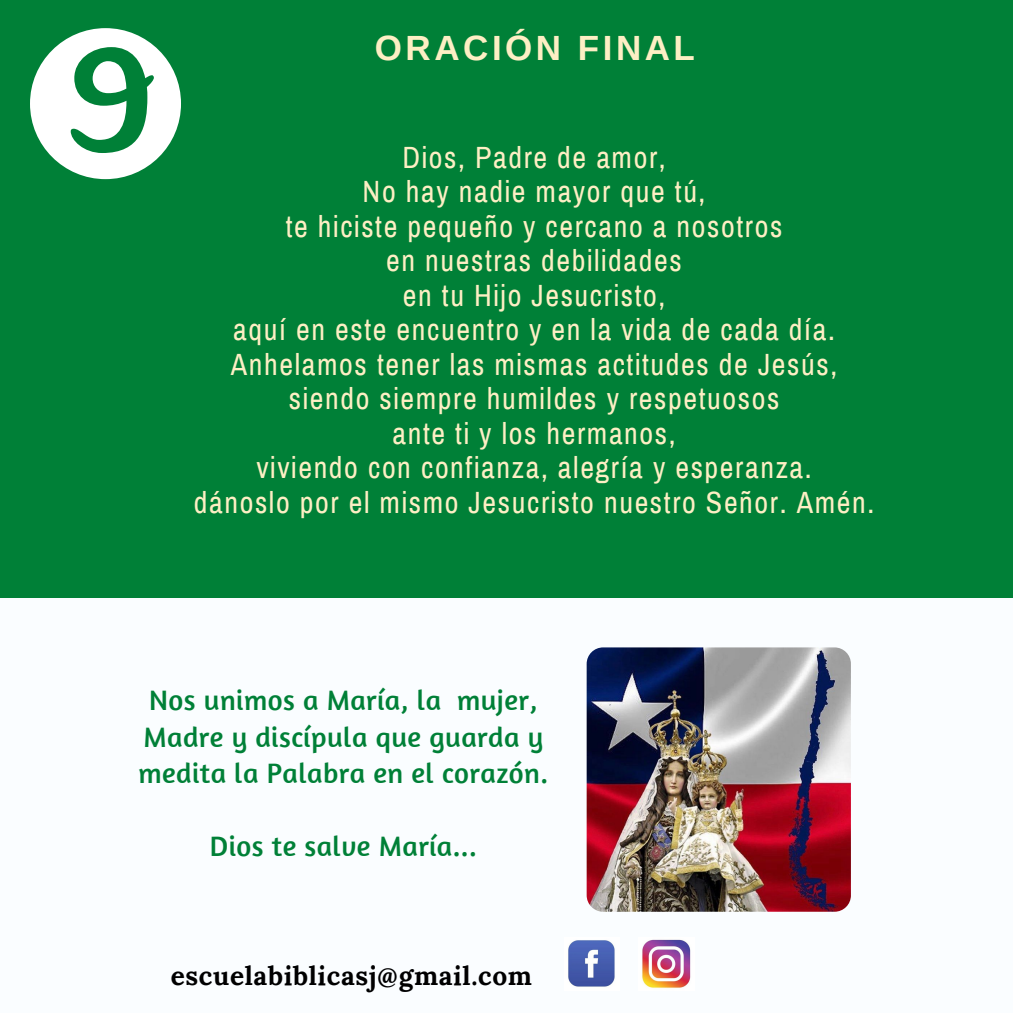
<style>
.page{position:relative;width:1013px;height:1013px;background:#fff}
.page>*{position:absolute;margin:0;border:0;box-sizing:border-box;transform-origin:0 0}
.t1{font:700 35px "Arimo";letter-spacing:.1em;color:#fdefc4}
.t2{font:30px "Archivo Narrow";letter-spacing:.055em;color:#fdefc4}
.t3{font:28.75px/36.5px "Amaranth";letter-spacing:.015em;color:#008037;text-align:center}
.t4{font:700 26.25px "Lora";letter-spacing:.025em;color:#000}
</style>
<div class="page">
<div style="left:0;top:0;width:1012px;height:1012px;background:#008037"></div>
<div style="left:0;top:598px;width:1012px;height:414px;background:#fafdff"></div>
<svg style="left:30px;top:28px;width:151px;height:151px"></svg>
<img style="left:642px;top:939px;width:49px;height:49px">
<img style="left:568px;top:940px;width:47px;height:47px">
<img style="left:586px;top:647px;width:264px;height:264px;border-radius:16px">
<p class="t1" style="left:375px;top:29px;width:321px">ORACIÓN FINAL</p>
<p class="t2" style="left:402px;top:141px;width:265px">Dios, Padre de amor,</p>
<p class="t2" style="left:362px;top:176px;width:344px">No hay nadie mayor que tú,</p>
<p class="t2" style="left:286px;top:210px;width:498px">te hiciste pequeño y cercano a nosotros</p>
<p class="t2" style="left:386px;top:245px;width:297px">en nuestras debilidades</p>
<p class="t2" style="left:403px;top:279px;width:264px">en tu Hijo Jesucristo,</p>
<p class="t2" style="left:233px;top:314px;width:603px">aquí en este encuentro y en la vida de cada día.</p>
<p class="t2" style="left:231px;top:348px;width:608px">Anhelamos tener las mismas actitudes de Jesús,</p>
<p class="t2" style="left:289px;top:383px;width:492px">siendo siempre humildes y respetuosos</p>
<p class="t2" style="left:392px;top:417px;width:285px">ante ti y los hermanos,</p>
<p class="t2" style="left:256px;top:452px;width:557px">viviendo con confianza, alegría y esperanza.</p>
<p class="t2" style="left:194px;top:486px;width:682px">dánoslo por el mismo Jesucristo nuestro Señor. Amén.</p>
<p class="t3" style="left:138px;top:681px;width:411px">Nos unimos a María, la mujer,<br>Madre y discípula que guarda y medita la Palabra en el corazón.</p>
<p class="t3" style="left:210px;top:827px;width:268px">Dios te salve María...</p>
<p class="t4" style="left:171px;top:958px;width:363px">escuelabiblicasj@gmail.com</p>
</div>
